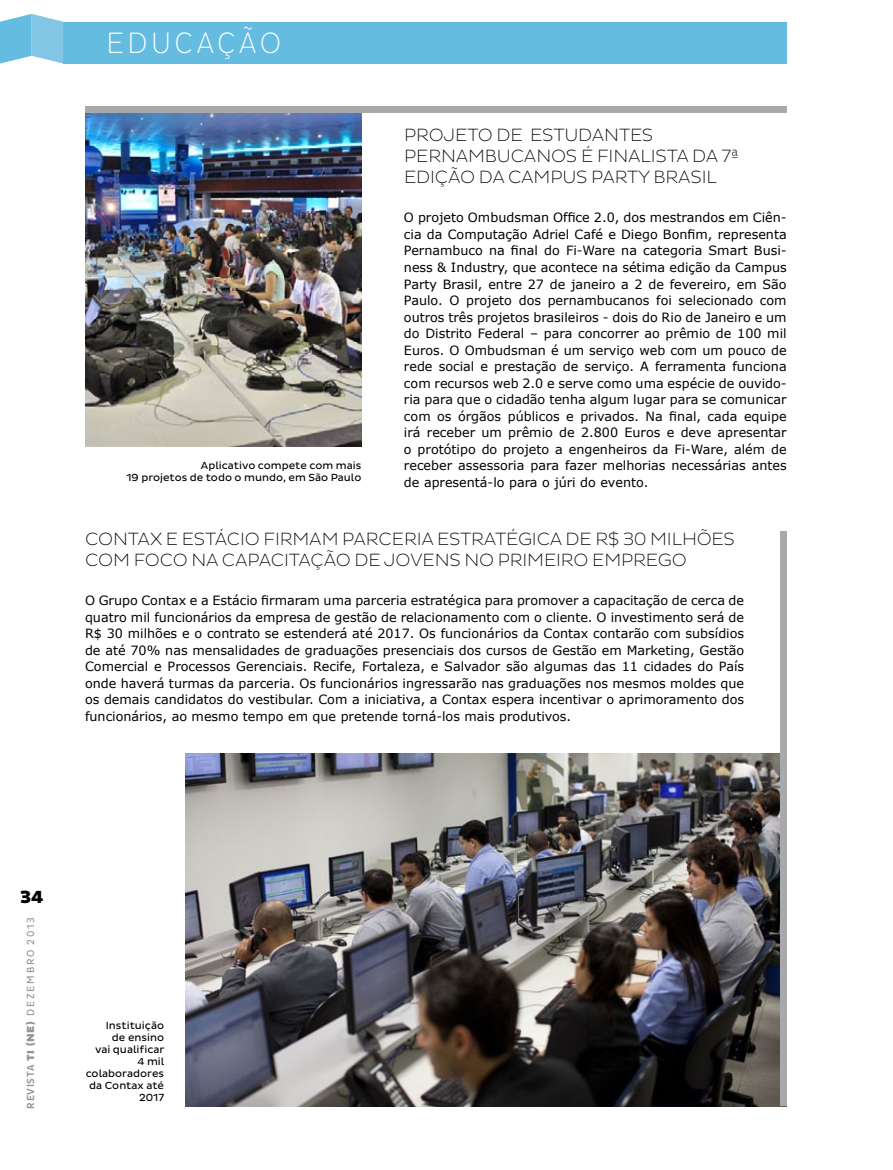
<style>
.page{position:relative;width:893px;height:1170px;background:#fff}
.page>*{position:absolute;margin:0;border:0;box-sizing:border-box;transform-origin:0 0}
.t1{font:300 30px "Pluto Sans Cond Ex";letter-spacing:.11em;color:#fff}
.t2{font:200 18px/21px "Pluto Sans";letter-spacing:-.01em;color:#000}
.t3{font:800 18px "Pluto Sans";color:#000}
.t4{font:12.75px/16.5px "Verdana";color:#000;text-align:justify}
.t5{font:10.5px/12px "Pluto Sans";color:#000;text-align:right}
.t6{font:10.5px "Pluto Sans Cond";letter-spacing:.165em;color:#939598}
.s1{font-weight:500}
.s2{font-family:"Pluto Sans";font-weight:900}
</style>
<div class="page">
<div style="left:63px;top:22px;width:724px;height:42px;background:#64bce0"></div>
<svg style="left:0;top:14px;width:63px;height:50px;background:#8acae6"></svg>
<img style="left:185px;top:753px;width:595px;height:353px">
<div style="left:780px;top:531px;width:7px;height:575px;background:#a7a9ac"></div>
<img style="left:85px;top:113px;width:276px;height:333px">
<div style="left:85px;top:106px;width:702px;height:7px;background:#a7a9ac"></div>
<h1 class="t1" style="left:107px;top:26px;width:176px">E DUCAÇÃO</h1>
<p class="t5" style="left:126px;top:459px;width:236px">Aplicativo compete com mais<br>19 projetos de todo o mundo, em São Paulo</p>
<h2 class="t2" style="left:404px;top:125px;width:337px">P ROJETO D E ESTUDANTES<br>PERNAMBUCANOS É FINALISTA DA 7ª<br>ED IÇÃO DA CAM PUS PARTY BRASIL</h2>
<p class="t4" style="left:404px;top:209px;width:384px">O projeto Ombudsman Office 2.0, dos mestrandos em Ciên&shy;cia da Computação Adriel Café e Diego Bonfim, representa Pernambuco na final do Fi-Ware na categoria Smart Busi&shy;ness &amp; Industry, que acontece na sétima edição da Campus Party Brasil, entre 27 de janeiro a 2 de fevereiro, em São Paulo. O projeto dos pernambucanos foi selecionado com outros três projetos brasileiros - dois do Rio de Janeiro e um do Distrito Federal – para concorrer ao prêmio de 100 mil Euros. O Ombudsman é um serviço web com um pouco de rede social e prestação de serviço. A ferramenta funciona com recursos web 2.0 e serve como uma espécie de ouvido&shy;ria para que o cidadão tenha algum lugar para se comunicar com os órgãos públicos e privados. Na final, cada equipe irá receber um prêmio de 2.800 Euros e deve apresentar o protótipo do projeto a engenheiros da Fi-Ware, além de receber assessoria para fazer melhorias necessárias antes de apresentá-lo para o júri do evento.</p>
<h2 class="t2" style="left:85px;top:528px;width:651px">CONTAX E ESTÁCIO FIRMAM PARCERIA ESTRATÉGICA D E R$ 30 M ILHÕES<br>COM FOCO NA CAPACITAÇÃO D E JOVENS NO PRIM EIRO EM PREGO</h2>
<p class="t4" style="left:85px;top:592px;width:661px">O Grupo Contax e a Estácio firmaram uma parceria estratégica para promover a capacitação de cerca de quatro mil funcionários da empresa de gestão de relacionamento com o cliente. O investimento será de R$ 30 milhões e o contrato se estenderá até 2017. Os funcionários da Contax contarão com subsídios de até 70% nas mensalidades de graduações presenciais dos cursos de Gestão em Marketing, Gestão Comercial e Processos Gerenciais. Recife, Fortaleza, e Salvador são algumas das 11 cidades do País onde haverá turmas da parceria. Os funcionários ingressarão nas graduações nos mesmos moldes que os demais candidatos do vestibular. Com a iniciativa, a Contax espera incentivar o aprimoramento dos funcionários, ao mesmo tempo em que pretende torná-los mais produtivos.</p>
<h2 class="t3" style="left:20px;top:886px;width:25px">34</h2>
<p class="t6" style="left:25px;top:1108px;width:193px;rotate:-90deg"><span class="s1">Revista</span> <span class="s2">TI (NE)</span> dezembro 2013</p>
<p class="t5" style="left:86px;top:1019px;width:80px">Instituição<br>de ensino<br>vai qualificar<br>4 mil colaboradores da Contax até<br>2017</p>
</div>
